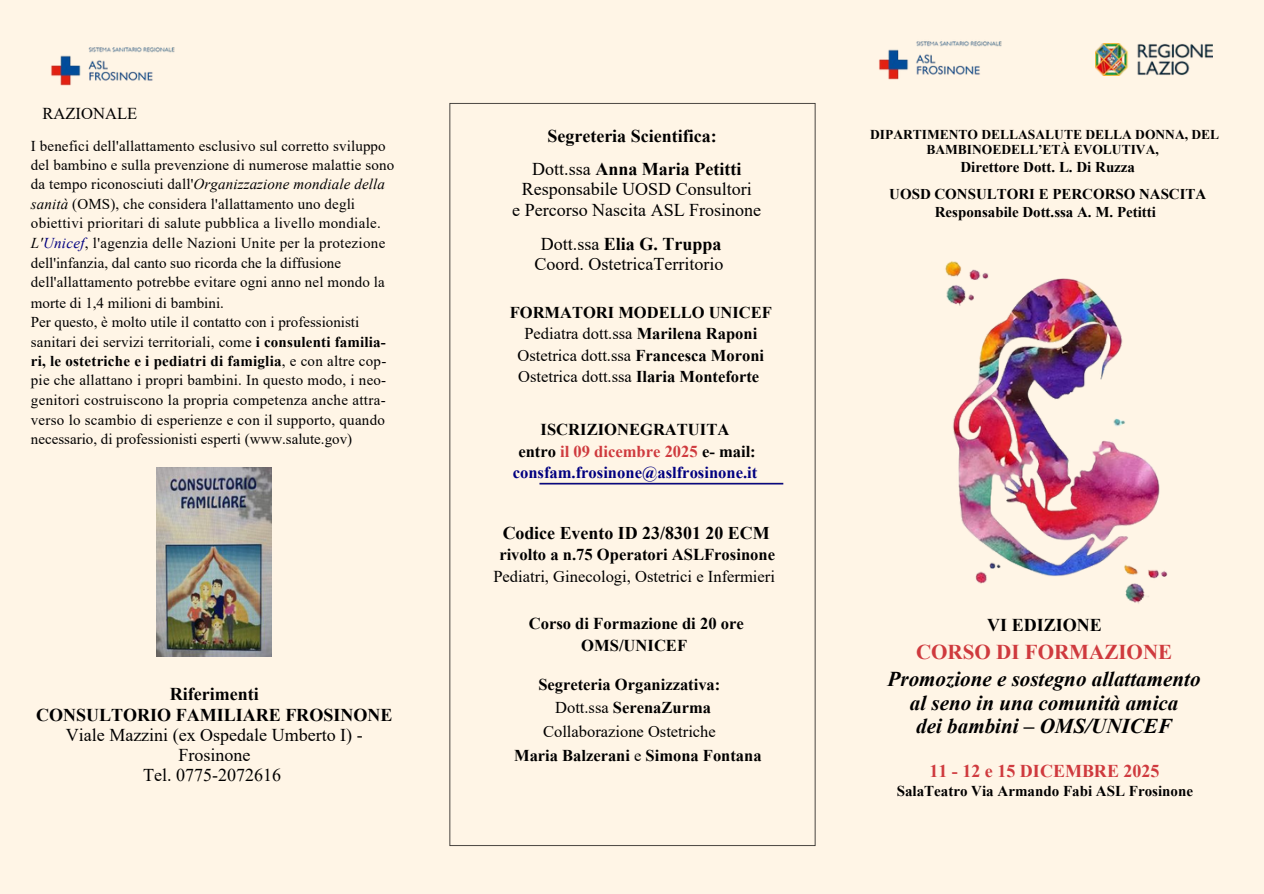
<style>
.page{position:relative;width:1264px;height:894px;background:#fff}
.page>*{position:absolute;margin:0;border:0;box-sizing:border-box;transform-origin:0 0}
.t1{font:italic 700 21px/23.7px "Times New Roman";color:#000;text-align:center}
.t2{font:700 21px "Times New Roman";color:#cf3a3e}
.t3{font:18px/20.2px "Times New Roman";color:#000;text-align:center}
.t4{font:700 18px/20.2px "Times New Roman";color:#000;text-align:center}
.t5{font:700 18px "Times New Roman";color:#cf3a3e}
.t6{font:700 17.85px "Times New Roman";color:#000}
.t7{font:700 16.5px/21.5px "Times New Roman";color:#000;text-align:center}
.t8{font:700 16.5px/21.5px "Times New Roman";color:#000080;text-align:center}
.t9{font:16.5px "Times New Roman";color:#000}
.t10{font:15px/19.5px "Times New Roman";letter-spacing:.01em;color:#000}
.t11{font:700 15px/27px "Times New Roman";color:#000;text-align:center}
.t12{font:700 13.5px/15.6px "Times New Roman";color:#000;text-align:center}
.s1{font-style:italic}
.s2{font-style:italic;color:#000080}
.s3{font-weight:700}
.s4{font-weight:400}
.s5{color:#000}
.s6{color:#cf3a3e}
</style>
<div class="page">
<div style="left:0;top:0;width:1263px;height:893px;background:#fff5e6"></div>
<img style="left:51px;top:47px;width:124px;height:39px">
<img style="left:156px;top:467px;width:115px;height:189px">
<img style="left:879px;top:41px;width:123px;height:39px">
<img style="left:945px;top:261px;width:223px;height:343px">
<img style="left:449px;top:103px;width:367px;height:743px">
<img style="left:1095px;top:44px;width:117px;height:31px">
<p class="t9" style="left:42px;top:105px;width:96px">RAZIONALE</p>
<p class="t10" style="left:31px;top:136px;width:365px">I benefici dell'allattamento esclusivo sul corretto sviluppo del bambino e sulla prevenzione di numerose malattie sono da tempo riconosciuti dall'<span class="s1">Organizzazione mondiale della sanità</span> (OMS), che considera l'allattamento uno degli obiettivi prioritari di salute pubblica a livello mondiale.<br><span class="s1">L'</span><span class="s2">Unicef</span>, l'agenzia delle Nazioni Unite per la protezione dell'infanzia, dal canto suo ricorda che la diffusione dell'allattamento potrebbe evitare ogni anno nel mondo la morte di 1,4 milioni di bambini.<br>Per questo, è molto utile il contatto con i professionisti sanitari dei servizi territoriali, come <span class="s3">i consulenti familia&shy;ri, le ostetriche e i pediatri di famiglia</span>, e con altre cop&shy;pie che allattano i propri bambini. In questo modo, i neo&shy;genitori costruiscono la propria competenza anche attra&shy;verso lo scambio di esperienze e con il supporto, quando necessario, di professionisti esperti (www.salute.gov)</p>
<p class="t4" style="left:36px;top:683px;width:357px">Riferimenti<br>CONSULTORIO FAMILIARE FROSINONE</p>
<p class="t3" style="left:66px;top:724px;width:298px">Viale Mazzini (ex Ospedale Umberto I) -<br>Frosinone<br>Tel. 0775-2072616</p>
<p class="t4" style="left:547px;top:126px;width:171px">Segreteria Scientifica:</p>
<p class="t3" style="left:512px;top:159px;width:250px">Dott.ssa <span class="s3">Anna Maria Petitti<br></span>Responsabile UOSD Consultori<br>e Percorso Nascita ASL Frosinone</p>
<p class="t3" style="left:534px;top:233px;width:190px">Dott.ssa <span class="s3">Elia G. Truppa<br></span>Coord. OstetricaTerritorio</p>
<p class="t7" style="left:510px;top:301px;width:264px">FORMATORI MODELLO UNICEF <span class="s4">Pediatra dott.ssa</span> Marilena Raponi <span class="s4">Ostetrica dott.ssa</span> Francesca Moroni <span class="s4">Ostetrica dott.ssa</span> Ilaria Monteforte</p>
<p class="t8" style="left:512px;top:419px;width:246px"><span class="s5">ISCRIZIONEGRATUITA<br>entro</span> <span class="s6">il 09 dicembre 2025</span> <span class="s5">e- mail: </span>consfam.frosinone@aslfrosinone.it</p>
<p class="t6" style="left:502px;top:522px;width:269px">Codice Evento ID 23/8301 20 ECM</p>
<p class="t7" style="left:499px;top:543px;width:277px">rivolto a n.75 Operatori ASLFrosinone</p>
<p class="t9" style="left:493px;top:566px;width:283px">Pediatri, Ginecologi, Ostetrici e Infermieri</p>
<p class="t7" style="left:529px;top:612px;width:216px">Corso di Formazione di 20 ore<br>OMS/UNICEF</p>
<p class="t7" style="left:538px;top:673px;width:183px">Segreteria Organizzativa:</p>
<p class="t7" style="left:555px;top:697px;width:157px"><span class="s4">Dott.ssa</span> SerenaZurma</p>
<p class="t9" style="left:543px;top:722px;width:174px">Collaborazione Ostetriche</p>
<p class="t7" style="left:514px;top:744px;width:249px">Maria Balzerani <span class="s4">e</span> Simona Fontana</p>
<p class="t12" style="left:870px;top:126px;width:351px">DIPARTIMENTO DELLASALUTE DELLA DONNA, DEL<br>BAMBINOEDELL’ETÀ EVOLUTIVA,</p>
<p class="t11" style="left:889px;top:154px;width:318px">Direttore Dott. L. Di Ruzza<br>UOSD CONSULTORI E PERCORSO NASCITA</p>
<p class="t11" style="left:934px;top:198px;width:223px">Responsabile Dott.ssa A. M. Petitti</p>
<p class="t4" style="left:987px;top:614px;width:116px">VI EDIZIONE</p>
<h1 class="t2" style="left:916px;top:640px;width:258px">CORSO DI FORMAZIONE</h1>
<h1 class="t1" style="left:887px;top:666px;width:314px">Promozione e sostegno allattamento al seno in una comunità amica<br>dei bambini – OMS/UNICEF</h1>
<p class="t5" style="left:929px;top:760px;width:231px">11 - 12 e 15 DICEMBRE 2025</p>
<p class="t11" style="left:896px;top:777px;width:298px">SalaTeatro Via Armando Fabi ASL Frosinone</p>
</div>
